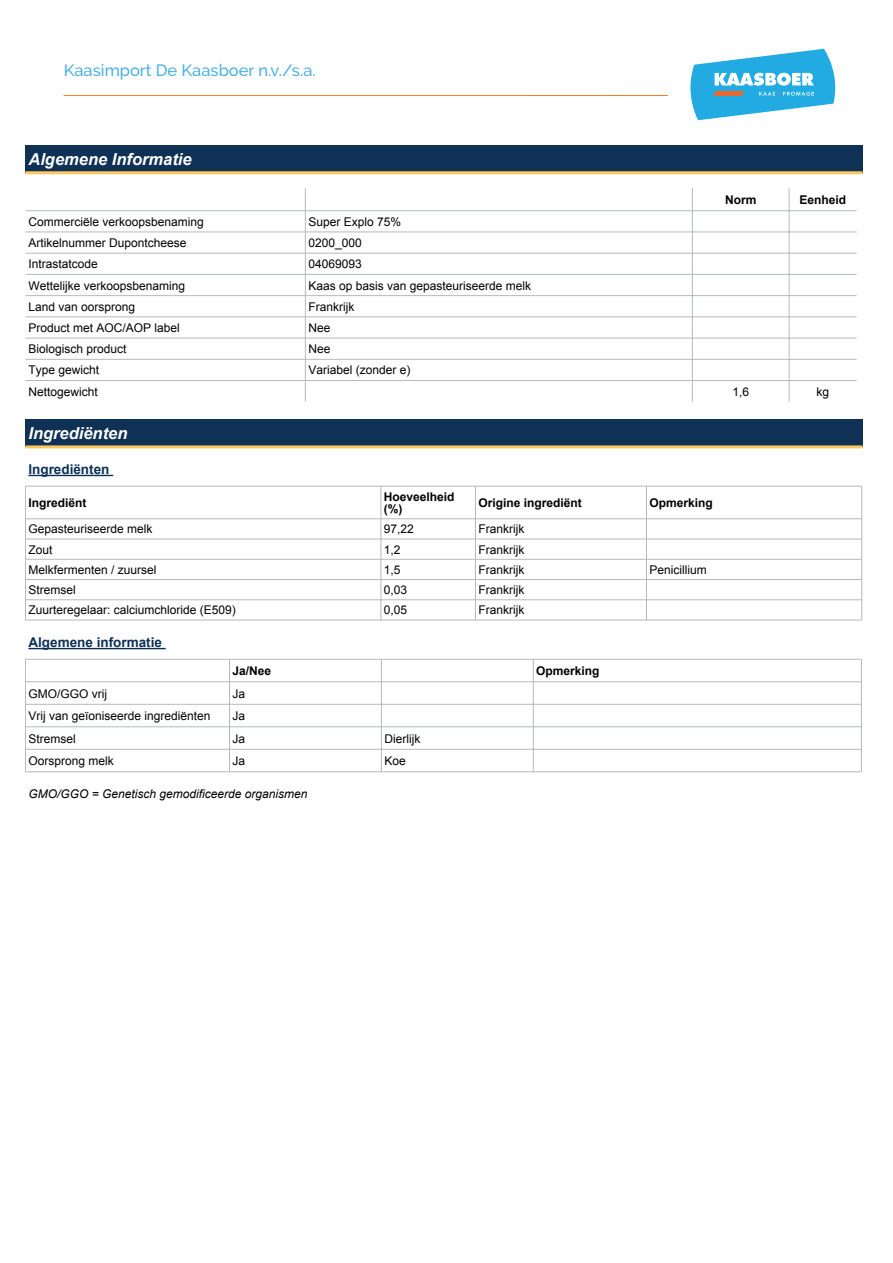
<style>
.page{position:relative;width:893px;height:1263px;background:#fff}
.page>*{position:absolute;margin:0;border:0;box-sizing:border-box;transform-origin:0 0}
.t1{font:italic 700 16.5px "Arial";color:#fff}
.t2{font:500 16.5px "Raleway";color:#49b1e4}
.t3{font:700 13.5px "Arial";color:#0d3155}
.t4{font:12px "Arial";color:#000001}
.t5{font:700 12px/12px "Arial";color:#000001}
.t6{font:italic 12px "Arial";color:#000001}
</style>
<div class="page">
<div style="left:25px;top:146px;width:837px;height:27px;background:#0e3155"></div>
<hr style="left:25px;top:171px;width:837px;height:3px;background:#fec65e">
<hr style="left:25px;top:210px;width:832px;height:1px;background:#b6b9b9">
<hr style="left:25px;top:232px;width:832px;height:1px;background:#b6b9b9">
<hr style="left:25px;top:253px;width:832px;height:1px;background:#b6b9b9">
<hr style="left:25px;top:274px;width:832px;height:1px;background:#b6b9b9">
<hr style="left:25px;top:295px;width:832px;height:1px;background:#b6b9b9">
<hr style="left:25px;top:316px;width:832px;height:1px;background:#b6b9b9">
<hr style="left:25px;top:338px;width:832px;height:1px;background:#b6b9b9">
<hr style="left:25px;top:359px;width:832px;height:1px;background:#b6b9b9">
<svg style="left:305px;top:188px;width:1px;height:214px"></svg>
<svg style="left:692px;top:188px;width:1px;height:214px"></svg>
<hr style="left:25px;top:380px;width:832px;height:1px;background:#b6b9b9">
<svg style="left:789px;top:188px;width:1px;height:214px"></svg>
<div style="left:25px;top:420px;width:837px;height:27px;background:#0e3155"></div>
<hr style="left:25px;top:445px;width:837px;height:3px;background:#fec65e">
<hr style="left:28px;top:475px;width:85px;height:1px;background:#0d3155">
<hr style="left:25px;top:486px;width:837px;height:1px;background:#b6b9b9">
<hr style="left:25px;top:518px;width:837px;height:1px;background:#b6b9b9">
<hr style="left:25px;top:539px;width:837px;height:1px;background:#b6b9b9">
<hr style="left:25px;top:559px;width:837px;height:1px;background:#b6b9b9">
<hr style="left:25px;top:579px;width:837px;height:1px;background:#b6b9b9">
<hr style="left:25px;top:599px;width:837px;height:1px;background:#b6b9b9">
<svg style="left:25px;top:487px;width:1px;height:133px"></svg>
<svg style="left:381px;top:486px;width:1px;height:134px"></svg>
<svg style="left:475px;top:487px;width:1px;height:133px"></svg>
<svg style="left:646px;top:487px;width:1px;height:133px"></svg>
<hr style="left:25px;top:620px;width:837px;height:1px;background:#b6b9b9">
<svg style="left:861px;top:486px;width:1px;height:134px"></svg>
<hr style="left:28px;top:648px;width:138px;height:1px;background:#0d3155">
<hr style="left:25px;top:659px;width:836px;height:1px;background:#b6b9b9">
<hr style="left:25px;top:681px;width:836px;height:1px;background:#b6b9b9">
<hr style="left:25px;top:704px;width:836px;height:1px;background:#b6b9b9">
<hr style="left:25px;top:726px;width:836px;height:1px;background:#b6b9b9">
<hr style="left:25px;top:749px;width:836px;height:1px;background:#b6b9b9">
<svg style="left:25px;top:659px;width:1px;height:112px"></svg>
<svg style="left:229px;top:660px;width:1px;height:111px"></svg>
<svg style="left:381px;top:660px;width:1px;height:111px"></svg>
<svg style="left:533px;top:660px;width:1px;height:111px"></svg>
<hr style="left:25px;top:771px;width:836px;height:1px;background:#b6b9b9">
<svg style="left:861px;top:659px;width:1px;height:113px"></svg>
<svg style="left:690px;top:49px;width:145px;height:71px"></svg>
<h1 class="t2" style="left:64px;top:60px;width:254px">Kaasimport De Kaasboer n.v./s.a.</h1>
<h1 class="t1" style="left:28px;top:148px;width:165px">Algemene Informatie</h1>
<p class="t5" style="left:725px;top:194px;width:33px">Norm</p>
<p class="t5" style="left:799px;top:194px;width:48px">Eenheid</p>
<p class="t4" style="left:28px;top:214px;width:177px">Commerciële verkoopsbenaming</p>
<p class="t4" style="left:308px;top:214px;width:94px">Super Explo 75%</p>
<p class="t4" style="left:28px;top:235px;width:160px">Artikelnummer Dupontcheese</p>
<p class="t4" style="left:308px;top:235px;width:55px">0200_000</p>
<p class="t4" style="left:28px;top:256px;width:71px">Intrastatcode</p>
<p class="t4" style="left:308px;top:256px;width:55px">04069093</p>
<p class="t4" style="left:28px;top:277px;width:158px">Wettelijke verkoopsbenaming</p>
<p class="t4" style="left:308px;top:277px;width:224px">Kaas op basis van gepasteuriseerde melk</p>
<p class="t4" style="left:28px;top:299px;width:108px">Land van oorsprong</p>
<p class="t4" style="left:308px;top:299px;width:47px">Frankrijk</p>
<p class="t4" style="left:28px;top:320px;width:153px">Product met AOC/AOP label</p>
<p class="t4" style="left:308px;top:320px;width:24px">Nee</p>
<p class="t4" style="left:28px;top:341px;width:100px">Biologisch product</p>
<p class="t4" style="left:308px;top:341px;width:24px">Nee</p>
<p class="t4" style="left:28px;top:362px;width:72px">Type gewicht</p>
<p class="t4" style="left:308px;top:362px;width:104px">Variabel (zonder e)</p>
<p class="t4" style="left:28px;top:384px;width:71px">Nettogewicht</p>
<p class="t4" style="left:732px;top:384px;width:18px">1,6</p>
<p class="t4" style="left:816px;top:384px;width:14px">kg</p>
<h1 class="t1" style="left:28px;top:422px;width:101px">Ingrediënten</h1>
<p class="t3" style="left:28px;top:460px;width:83px">Ingrediënten</p>
<p class="t5" style="left:28px;top:497px;width:60px">Ingrediënt</p>
<p class="t5" style="left:384px;top:491px;width:72px">Hoeveelheid (%)</p>
<p class="t5" style="left:478px;top:497px;width:105px">Origine ingrediënt</p>
<p class="t5" style="left:649px;top:497px;width:65px">Opmerking</p>
<p class="t4" style="left:28px;top:521px;width:126px">Gepasteuriseerde melk</p>
<p class="t4" style="left:384px;top:521px;width:32px">97,22</p>
<p class="t4" style="left:478px;top:521px;width:47px">Frankrijk</p>
<p class="t4" style="left:28px;top:542px;width:26px">Zout</p>
<p class="t4" style="left:384px;top:542px;width:18px">1,2</p>
<p class="t4" style="left:478px;top:542px;width:47px">Frankrijk</p>
<p class="t4" style="left:28px;top:562px;width:130px">Melkfermenten / zuursel</p>
<p class="t4" style="left:384px;top:562px;width:18px">1,5</p>
<p class="t4" style="left:478px;top:562px;width:47px">Frankrijk</p>
<p class="t4" style="left:649px;top:562px;width:59px">Penicillium</p>
<p class="t4" style="left:28px;top:582px;width:49px">Stremsel</p>
<p class="t4" style="left:384px;top:582px;width:25px">0,03</p>
<p class="t4" style="left:478px;top:582px;width:47px">Frankrijk</p>
<p class="t4" style="left:28px;top:602px;width:209px">Zuurteregelaar: calciumchloride (E509)</p>
<p class="t4" style="left:384px;top:602px;width:25px">0,05</p>
<p class="t4" style="left:478px;top:602px;width:47px">Frankrijk</p>
<p class="t3" style="left:28px;top:633px;width:135px">Algemene informatie</p>
<p class="t5" style="left:232px;top:665px;width:40px">Ja/Nee</p>
<p class="t5" style="left:536px;top:665px;width:65px">Opmerking</p>
<p class="t4" style="left:28px;top:685px;width:80px">GMO/GGO vrij</p>
<p class="t4" style="left:232px;top:685px;width:14px">Ja</p>
<p class="t4" style="left:28px;top:708px;width:184px">Vrij van geïoniseerde ingrediënten</p>
<p class="t4" style="left:232px;top:708px;width:14px">Ja</p>
<p class="t4" style="left:28px;top:730px;width:49px">Stremsel</p>
<p class="t4" style="left:232px;top:730px;width:14px">Ja</p>
<p class="t4" style="left:384px;top:730px;width:37px">Dierlijk</p>
<p class="t4" style="left:28px;top:753px;width:87px">Oorsprong melk</p>
<p class="t4" style="left:232px;top:753px;width:14px">Ja</p>
<p class="t4" style="left:384px;top:753px;width:23px">Koe</p>
<p class="t6" style="left:28px;top:786px;width:281px">GMO/GGO = Genetisch gemodificeerde organismen</p>
</div>
